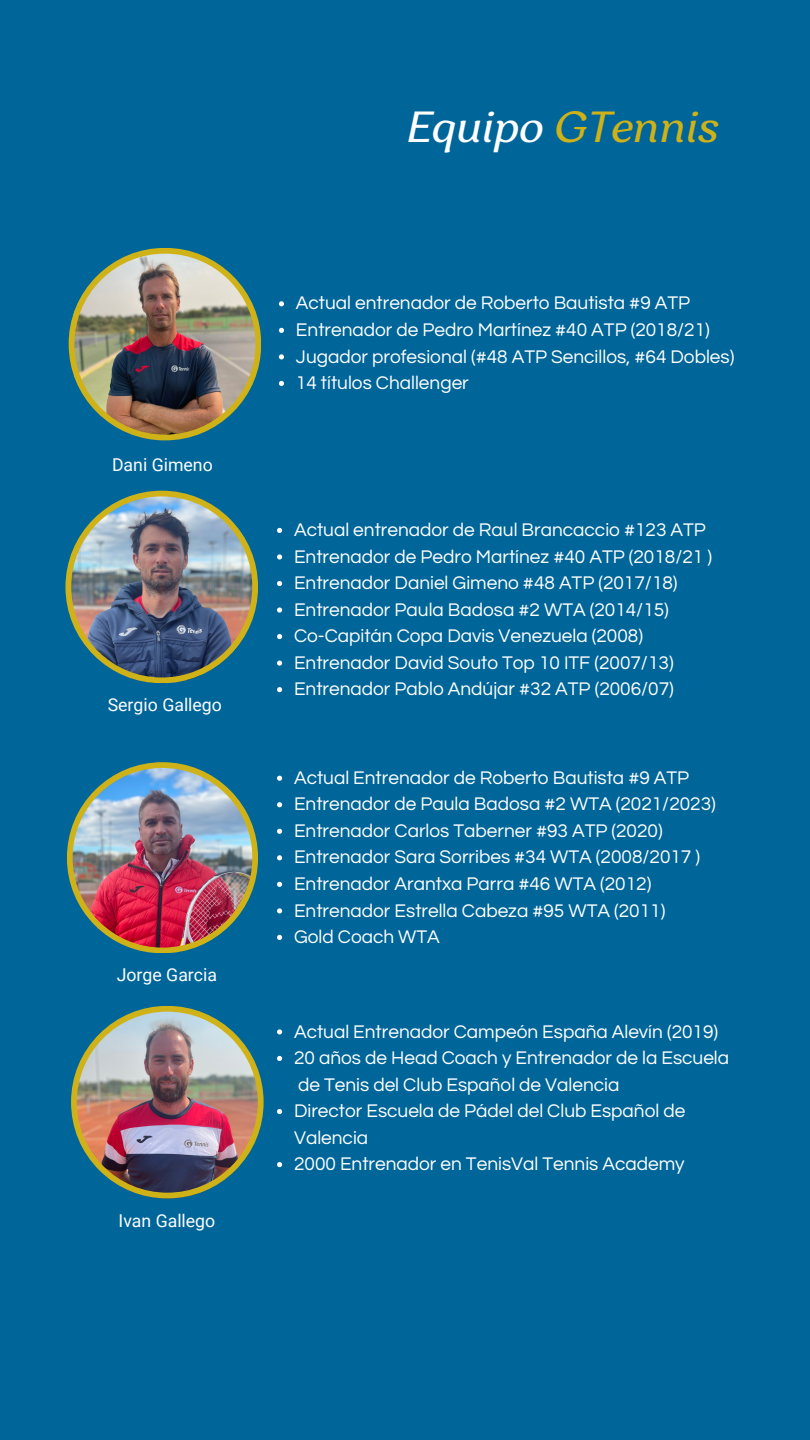
<style>
.page{position:relative;width:810px;height:1440px;background:#069}
.page>*{position:absolute;margin:0;border:0;box-sizing:border-box;transform-origin:0 0}
.t1{font:italic 43.5px "Garbata";color:#cfb218}
.t2{font:19px/26.5px "Questrial";color:#fff}
.t3{font:17.7px "Roboto";color:#fbfcff}
.s1{color:#fff}
</style>
<div class="page">
<svg style="left:279px;top:301px;width:5px;height:5px"></svg>
<svg style="left:279px;top:328px;width:5px;height:5px"></svg>
<svg style="left:279px;top:354px;width:5px;height:5px"></svg>
<svg style="left:279px;top:381px;width:5px;height:5px"></svg>
<svg style="left:277px;top:528px;width:5px;height:5px"></svg>
<svg style="left:277px;top:554px;width:5px;height:6px"></svg>
<svg style="left:277px;top:581px;width:5px;height:5px"></svg>
<svg style="left:277px;top:607px;width:5px;height:6px"></svg>
<svg style="left:277px;top:634px;width:5px;height:5px"></svg>
<svg style="left:277px;top:661px;width:5px;height:5px"></svg>
<svg style="left:277px;top:687px;width:5px;height:5px"></svg>
<svg style="left:277px;top:776px;width:5px;height:5px"></svg>
<svg style="left:277px;top:802px;width:5px;height:5px"></svg>
<svg style="left:277px;top:829px;width:5px;height:5px"></svg>
<svg style="left:277px;top:855px;width:5px;height:5px"></svg>
<svg style="left:277px;top:882px;width:5px;height:5px"></svg>
<svg style="left:277px;top:908px;width:5px;height:5px"></svg>
<svg style="left:277px;top:935px;width:5px;height:5px"></svg>
<svg style="left:277px;top:1029px;width:5px;height:5px"></svg>
<svg style="left:277px;top:1056px;width:5px;height:5px"></svg>
<svg style="left:277px;top:1109px;width:5px;height:5px"></svg>
<svg style="left:277px;top:1162px;width:5px;height:5px"></svg>
<img style="left:69px;top:248px;width:192px;height:192px">
<img style="left:67px;top:762px;width:191px;height:191px">
<img style="left:65px;top:491px;width:193px;height:192px">
<img style="left:71px;top:1006px;width:192px;height:192px">
<p class="t3" style="left:112px;top:455px;width:102px">Dani Gimeno</p>
<p class="t3" style="left:108px;top:695px;width:116px">Sergio Gallego</p>
<p class="t3" style="left:117px;top:965px;width:102px">Jorge Garcia</p>
<p class="t3" style="left:119px;top:1210px;width:98px">Ivan Gallego</p>
<h1 class="t1" style="left:407px;top:111px;width:313px"><span class="s1">Equipo</span> GTennis</h1>
<p class="t2" style="left:296px;top:290px;width:440px">Actual entrenador de Roberto Bautista #9 ATP Entrenador de Pedro Martínez #40 ATP (2018/21)<br>Jugador profesional (#48 ATP Sencillos, #64 Dobles)<br>14 títulos Challenger</p>
<p class="t2" style="left:294px;top:517px;width:419px">Actual entrenador de Raul Brancaccio #123 ATP Entrenador de Pedro Martínez #40 ATP (2018/21 )<br>Entrenador Daniel Gimeno #48 ATP (2017/18)<br>Entrenador Paula Badosa #2 WTA (2014/15)<br>Co-Capitán Copa Davis Venezuela (2008)<br>Entrenador David Souto Top 10 ITF (2007/13)<br>Entrenador Pablo Andújar #32 ATP (2006/07)</p>
<p class="t2" style="left:294px;top:765px;width:423px">Actual Entrenador de Roberto Bautista #9 ATP Entrenador de Paula Badosa #2 WTA (2021/2023)<br>Entrenador Carlos Taberner #93 ATP (2020)<br>Entrenador Sara Sorribes #34 WTA (2008/2017 )<br>Entrenador Arantxa Parra #46 WTA (2012)<br>Entrenador Estrella Cabeza #95 WTA (2011)<br>Gold Coach WTA</p>
<p class="t2" style="left:294px;top:1019px;width:437px">Actual Entrenador Campeón España Alevín (2019)<br>20 años de Head Coach y Entrenador de la Escuela de Tenis del Club Español de Valencia<br>Director Escuela de Pádel del Club Español de Valencia<br>2000 Entrenador en TenisVal Tennis Academy</p>
</div>
